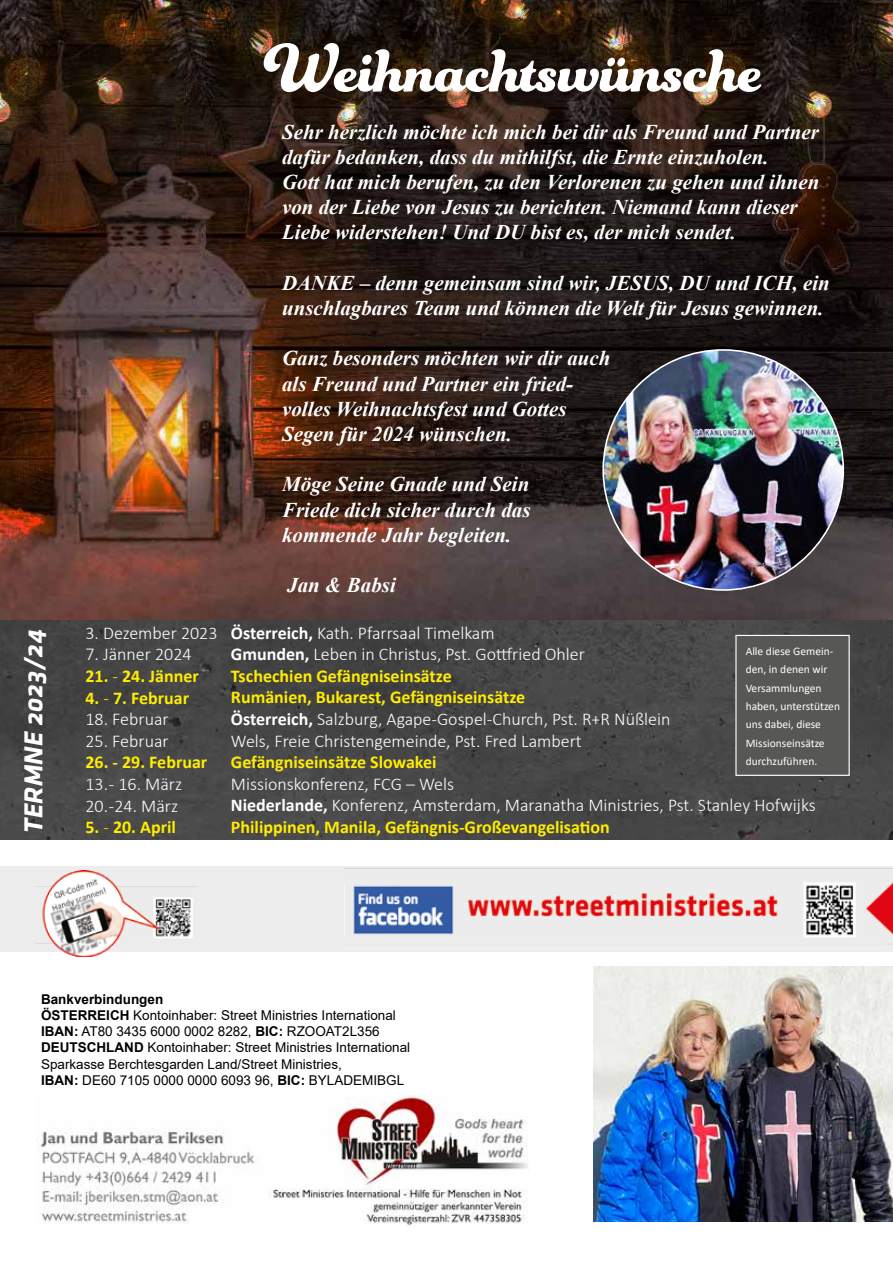
<style>
.page{position:relative;width:893px;height:1263px;background:#fff}
.page>*{position:absolute;margin:0;border:0;box-sizing:border-box;transform-origin:0 0}
.t1{font:72.9px "Funkydori";color:#fff}
.t2{font:27px "Klavika Bold Bold Italic OSF";color:#fff}
.t3{font:italic 700 21px/25.2px "Times New Roman";color:#fff}
.t4{font:300 18px/21.6px "Calibri";color:#fff}
.t5{font:700 18px "Calibri";color:#ffed00}
.t6{font:13.5px/16.2px "Arial";color:#000}
.t7{font:11.55px/18.5px "Calibri";color:#fff}
.s1{font-weight:300}
.s2{font-weight:700}
.s3{font-weight:700;color:#ffed00}
</style>
<div class="page">
<img style="left:0;top:0;width:893px;height:839px">
<div style="left:0;top:865px;width:893px;height:86px;background:#ededed"></div>
<img style="left:36px;top:1095px;width:492px;height:130px">
<img style="left:345px;top:865px;width:548px;height:87px">
<img style="left:36px;top:870px;width:160px;height:86px">
<img style="left:594px;top:966px;width:299px;height:256px">
<div style="left:735px;top:634px;width:115px;height:142px;background:#575756"></div>
<img style="left:0;top:0;width:1px;height:621px">
<img style="left:603px;top:350px;width:240px;height:240px;border-radius:120px">
<h1 class="t1" style="left:264px;top:24px;width:502px">Weihnachtswünsche</h1>
<p class="t2" style="left:18px;top:832px;width:205px;rotate:-90deg">TERMNE 2023/24</p>
<p class="t4" style="left:85px;top:622px;width:134px">3. Dezember 2023</p>
<p class="t4" style="left:85px;top:643px;width:108px">7. Jänner 2024</p>
<p class="t5" style="left:85px;top:663px;width:115px">21. <span class="s1">-</span> 24. Jänner</p>
<p class="t5" style="left:85px;top:685px;width:105px">4. <span class="s1">-</span> 7. Februar</p>
<p class="t4" style="left:85px;top:708px;width:85px">18. Februar</p>
<p class="t4" style="left:85px;top:730px;width:85px">25. Februar</p>
<p class="t5" style="left:85px;top:750px;width:123px">26. - 29. Februar</p>
<p class="t4" style="left:85px;top:773px;width:98px">13. - 16. März</p>
<p class="t4" style="left:85px;top:795px;width:94px">20. -24. März</p>
<p class="t5" style="left:85px;top:814px;width:92px">5. <span class="s1">-</span> 20. April</p>
<p class="t3" style="left:282px;top:118px;width:539px">Sehr herzlich möchte ich mich bei dir als Freund und Partner dafür bedanken, dass du mithilfst, die Ernte einzuholen.<br>Gott hat mich berufen, zu den Verlorenen zu gehen und ihnen von der Liebe von Jesus zu berichten. Niemand kann dieser Liebe widerstehen! Und DU bist es, der mich sendet.</p>
<p class="t3" style="left:282px;top:270px;width:549px">DANKE – denn gemeinsam sind wir, JESUS, DU und ICH, ein unschlagbares Team und können die Welt für Jesus gewinnen.</p>
<p class="t3" style="left:282px;top:345px;width:330px">Ganz besonders möchten wir dir auch als Freund und Partner ein fried&shy;volles Weihnachtsfest und Gottes<br>Segen für 2024 wünschen.</p>
<p class="t3" style="left:282px;top:471px;width:250px;text-align:justify">Möge Seine Gnade und Sein Friede dich sicher durch das kommende Jahr begleiten.</p>
<p class="t3" style="left:287px;top:572px;width:110px">Jan &amp; Babsi</p>
<p class="t4" style="left:231px;top:622px;width:441px"><span class="s2">Österreich,</span> Kath. Pfarrsaal Timelkam<br><span class="s2">Gmunden,</span> Leben in Christus, Pst. Gottfried Ohler <span class="s3">Tschechien Gefängniseinsätze<br>Rumänien, Bukarest, Gefängniseinsätze<br></span><span class="s2">Österreich,</span> Salzburg, Agape-Gospel-Church, Pst. R+R Nüßlein Wels, Freie Christengemeinde, Pst. Fred Lambert</p>
<p class="t5" style="left:231px;top:749px;width:207px">Gefängniseinsätze Slowakei</p>
<p class="t4" style="left:231px;top:773px;width:586px">Missionskonferenz, FCG – Wels<br><span class="s2">Niederlande,</span> Konferenz, Amsterdam, Maranatha Ministries, Pst. Stanley Hofwijks<br><span class="s3">Philippinen, Manila, Gefängnis-Großevangelisation</span></p>
<p class="t7" style="left:746px;top:641px;width:96px">Alle diese Gemein&shy;den, in denen wir<br>Versammlungen haben, unterstützen uns dabei, diese<br>Missionseinsätze durchzuführen.</p>
<p class="t6" style="left:41px;top:991px;width:371px"><span class="s2">Bankverbindungen<br>ÖSTERREICH</span> Kontoinhaber: Street Ministries International <span class="s2">IBAN:</span> AT80 3435 6000 0002 8282, <span class="s2">BIC:</span> RZOOAT2L356<br><span class="s2">DEUTSCHLAND</span> Kontoinhaber: Street Ministries International Sparkasse Berchtesgarden Land/Street Ministries,<br><span class="s2">IBAN:</span> DE60 7105 0000 0000 6093 96, <span class="s2">BIC:</span> BYLADEMIBGL</p>
</div>
